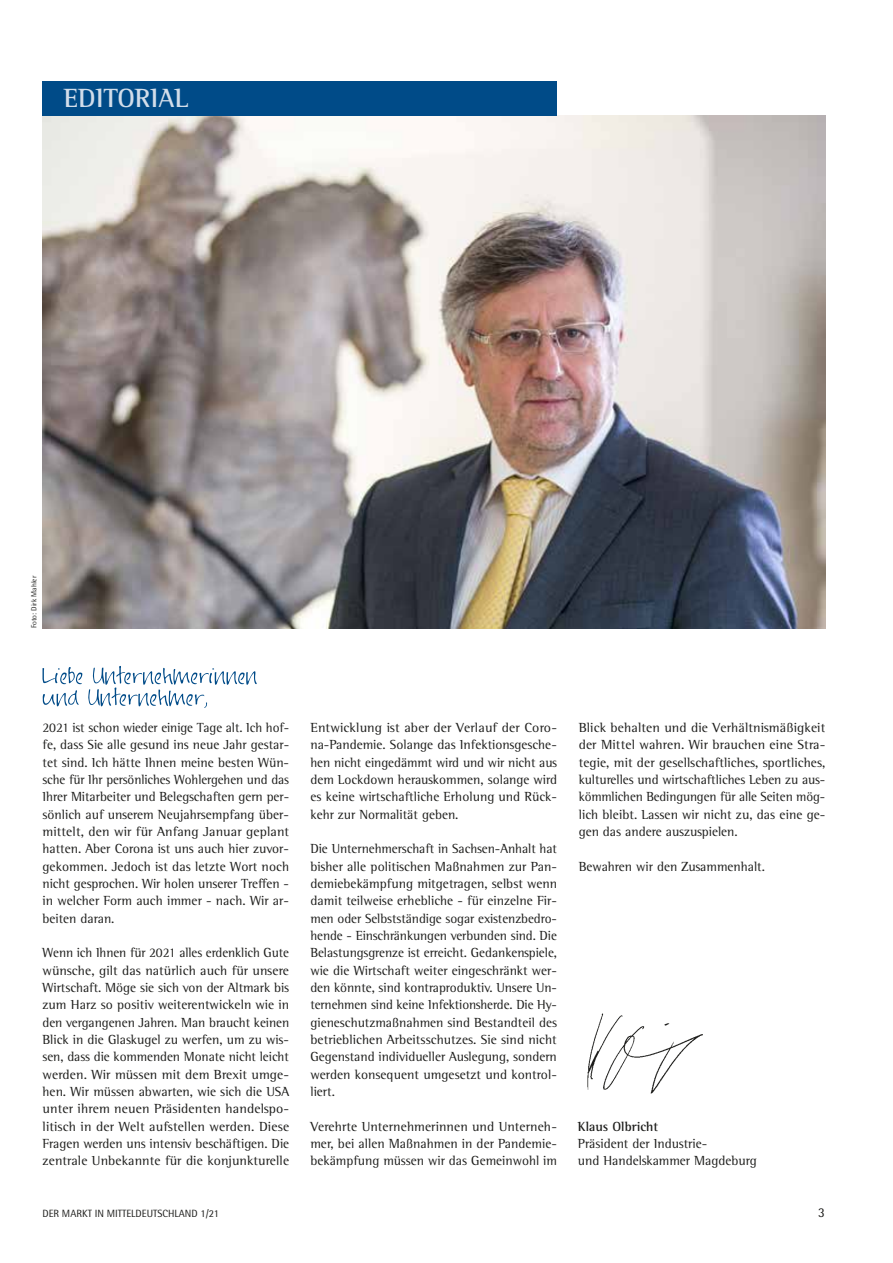
<style>
.page{position:relative;width:893px;height:1263px;background:#fff}
.page>*{position:absolute;margin:0;border:0;box-sizing:border-box;transform-origin:0 0}
.t1{font:700 27px "Rotis Semi Serif Pro";color:#d2ddea}
.t2{font:13.5px/17.4px "Rotis Semi Serif Pro";color:#1d1d1b;text-align:justify}
.t3{font:700 13.5px "Rotis Semi Serif Pro";color:#1d1d1b}
.t4{font:13.5px "Rotis Semi Sans Pro";color:#1d1d1b}
.t5{font:10.5px "Rotis Semi Sans Pro";color:#1d1d1b}
.t6{font:7.5px "Rotis Semi Sans Pro";color:#1d1d1b}
</style>
<div class="page">
<img style="left:43px;top:115px;width:782px;height:513px">
<svg style="left:43px;top:666px;width:214px;height:42px"></svg>
<div style="left:43px;top:81px;width:514px;height:34px;background:#004b88"></div>
<img style="left:587px;top:1013px;width:115px;height:81px">
<hr style="left:0;top:0;width:1px;height:1026px;background:#f18969">
<hr style="left:0;top:764px;width:1px;height:320px;background:#f18969">
<h1 class="t1" style="left:64px;top:82px;width:127px">EDITORIAL</h1>
<p class="t6" style="left:29px;top:628px;width:54px;rotate:-90deg">Foto: Dirk Mahler</p>
<p class="t2" style="left:43px;top:719px;width:248px">2021 ist schon wieder einige Tage alt. Ich hof&shy;fe, dass Sie alle gesund ins neue Jahr gestar&shy;tet sind. Ich hätte Ihnen meine besten Wün&shy;sche für Ihr persönliches Wohlergehen und das Ihrer Mitarbeiter und Belegschaften gern per&shy;sönlich auf unserem Neujahrsempfang über&shy;mittelt, den wir für Anfang Januar geplant hatten. Aber Corona ist uns auch hier zuvor&shy;gekommen. Jedoch ist das letzte Wort noch nicht gesprochen. Wir holen unserer Treffen - in welcher Form auch immer - nach. Wir ar&shy;beiten daran.</p>
<p class="t2" style="left:43px;top:944px;width:248px">Wenn ich Ihnen für 2021 alles erdenklich Gute wünsche, gilt das natürlich auch für unsere Wirtschaft. Möge sie sich von der Altmark bis zum Harz so positiv weiterentwickeln wie in den vergangenen Jahren. Man braucht keinen Blick in die Glaskugel zu werfen, um zu wis&shy;sen, dass die kommenden Monate nicht leicht werden. Wir müssen mit dem Brexit umge&shy;hen. Wir müssen abwarten, wie sich die USA unter ihrem neuen Präsidenten handelspo&shy;litisch in der Welt aufstellen werden. Diese Fragen werden uns intensiv beschäftigen. Die zentrale Unbekannte für die konjunkturelle</p>
<p class="t2" style="left:310px;top:719px;width:248px">Entwicklung ist aber der Verlauf der Coro&shy;na-Pandemie. Solange das Infektionsgesche&shy;hen nicht eingedämmt wird und wir nicht aus dem Lockdown herauskommen, solange wird es keine wirtschaftliche Erholung und Rück&shy;kehr zur Normalität geben.</p>
<p class="t2" style="left:310px;top:840px;width:248px">Die Unternehmerschaft in Sachsen-Anhalt hat bisher alle politischen Maßnahmen zur Pan&shy;demiebekämpfung mitgetragen, selbst wenn damit teilweise erhebliche - für einzelne Fir&shy;men oder Selbstständige sogar existenzbedro&shy;hende - Einschränkungen verbunden sind. Die Belastungsgrenze ist erreicht. Gedankenspiele, wie die Wirtschaft weiter eingeschränkt wer&shy;den könnte, sind kontraproduktiv. Unsere Un&shy;ternehmen sind keine Infektionsherde. Die Hy&shy;gieneschutzmaßnahmen sind Bestandteil des betrieblichen Arbeitsschutzes. Sie sind nicht Gegenstand individueller Auslegung, sondern werden konsequent umgesetzt und kontrol&shy;liert.</p>
<p class="t2" style="left:310px;top:1117px;width:248px">Verehrte Unternehmerinnen und Unterneh&shy;mer, bei allen Maßnahmen in der Pandemie&shy;bekämpfung müssen wir das Gemeinwohl im</p>
<p class="t2" style="left:579px;top:719px;width:248px">Blick behalten und die Verhältnismäßigkeit der Mittel wahren. Wir brauchen eine Stra&shy;tegie, mit der gesellschaftliches, sportliches, kulturelles und wirtschaftliches Leben zu aus&shy;kömmlichen Bedingungen für alle Seiten mög&shy;lich bleibt. Lassen wir nicht zu, das eine ge&shy;gen das andere auszuspielen.</p>
<p class="t2" style="left:579px;top:857px;width:188px">Bewahren wir den Zusammenhalt.</p>
<p class="t3" style="left:578px;top:1118px;width:82px">Klaus Olbricht</p>
<p class="t2" style="left:578px;top:1135px;width:180px">Präsident der Industrie-<br>und Handelskammer Magdeburg</p>
<p class="t5" style="left:43px;top:1207px;width:178px">DER MARKT IN MITTELDEUTSCHLAND 1/21</p>
<p class="t4" style="left:818px;top:1204px;width:8px">3</p>
</div>
